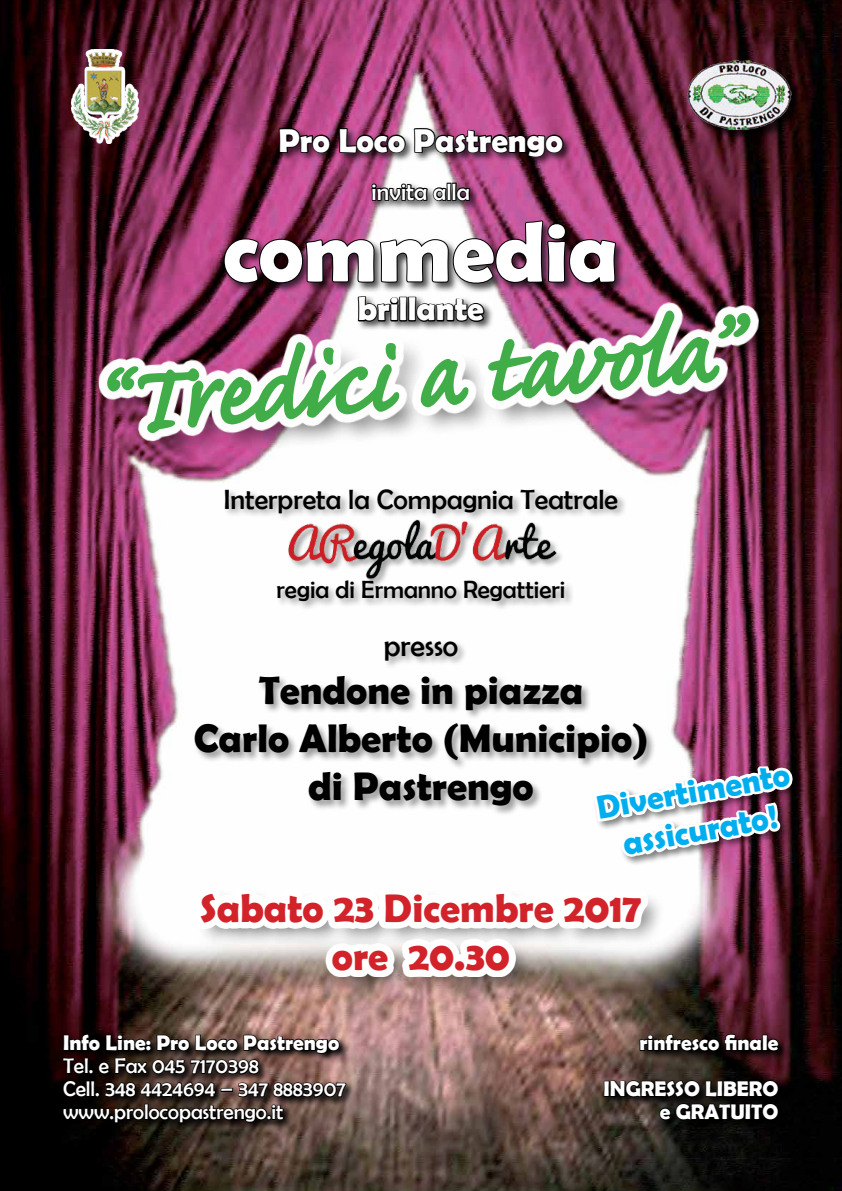
<style>
.page{position:relative;width:842px;height:1191px;background:#fff}
.page>*{position:absolute;margin:0;border:0;box-sizing:border-box;transform-origin:0 0}
.t1{font:119.2px "Caflisch Script Pro";color:#41ad49}
.t2{font:700 85.1px "Berlin Sans FB Demi";color:#fff}
.t3{font:700 40px/48px "Berlin Sans FB Demi";color:#000;text-align:center}
.t4{font:700 40px/48px "Berlin Sans FB Demi";color:#d2232a;text-align:center}
.t5{font:700 33.1px "Berlin Sans FB Demi";color:#fff}
.t6{font:700 33.1px/39.7px "Berlin Sans FB Demi";color:#00aeef;text-align:center}
.t7{font:30px "Berlin Sans FB";color:#000}
.t8{font:28px "Berlin Sans FB";color:#000}
.t9{font:25px "Berlin Sans FB";color:#000}
.t10{font:23.6px "Berlin Sans FB";color:#fff}
.t11{font:21.3px/23px "Berlin Sans FB";color:#fff}
.t12{font:700 21.3px/46px "Berlin Sans FB Demi";color:#fff;text-align:right}
</style>
<div class="page">
<img style="left:0;top:0;width:842px;height:1191px">
<div style="left:690px;top:62px;width:113px;height:80px;background:#000;opacity:.75"></div>
<img style="left:687px;top:60px;width:105px;height:71px">
<svg style="left:60px;top:1032px;width:296px;height:100px"></svg>
<svg style="left:61px;top:982px;width:286px;height:196px;background:#3d2c26"></svg>
<svg style="left:602px;top:1122px;width:187px;height:8px"></svg>
<div style="left:197px;top:889px;width:469px;height:106px;background:#000;opacity:.75"></div>
<svg style="left:194px;top:886px;width:396px;height:91px"></svg>
<div style="left:101px;top:305px;width:679px;height:158px;background:#000;opacity:.75"></div>
<svg style="left:96px;top:293px;width:669px;height:153px"></svg>
<img style="left:106px;top:67px;width:645px;height:367px">
<div style="left:592px;top:764px;width:210px;height:102px;background:#000;opacity:.5"></div>
<img style="left:590px;top:714px;width:207px;height:408px">
<div style="left:223px;top:488px;width:404px;height:123px;background:#000;opacity:.4"></div>
<div style="left:193px;top:640px;width:463px;height:176px;background:#000;opacity:.4"></div>
<svg style="left:71px;top:49px;width:68px;height:94px"></svg>
<img style="left:74px;top:51px;width:62px;height:89px">
<img style="left:224px;top:504px;width:394px;height:89px">
<h3 class="t5" style="left:278px;top:121px;width:286px">Pro Loco Pastrengo</h3>
<p class="t10" style="left:371px;top:179px;width:100px">invita alla</p>
<h2 class="t2" style="left:223px;top:203px;width:397px">commedia</h2>
<h3 class="t5" style="left:358px;top:290px;width:128px">brillante</h3>
<h1 class="t1" style="left:89px;top:343px;width:645px;rotate:-5deg">“Tredici a tavola”</h1>
<h3 class="t8" style="left:224px;top:484px;width:396px">Interpreta la Compagnia Teatrale</h3>
<p class="t9" style="left:277px;top:576px;width:290px">regia di Ermanno Regattieri</p>
<h3 class="t7" style="left:384px;top:629px;width:76px">presso</h3>
<h3 class="t3" style="left:194px;top:666px;width:456px">Tendone in piazza<br>Carlo Alberto (Municipio) di Pastrengo</h3>
<h3 class="t6" style="left:593px;top:788px;width:197px;rotate:-10deg">Divertimento assicurato!</h3>
<h3 class="t4" style="left:200px;top:883px;width:443px">Sabato 23 Dicembre 2017 ore 20.30</h3>
<p class="t12" style="left:63px;top:1019px;width:278px">Info Line: Pro Loco Pastrengo</p>
<p class="t11" style="left:63px;top:1054px;width:284px">Tel. e Fax 045 7170398<br>Cell. 348 4424694 – 347 8883907 www.prolocopastrengo.it</p>
<p class="t12" style="left:603px;top:1019px;width:176px">rinfresco finale<br>INGRESSO LIBERO</p>
<p class="t12" style="left:660px;top:1088px;width:120px">e GRATUITO</p>
</div>
